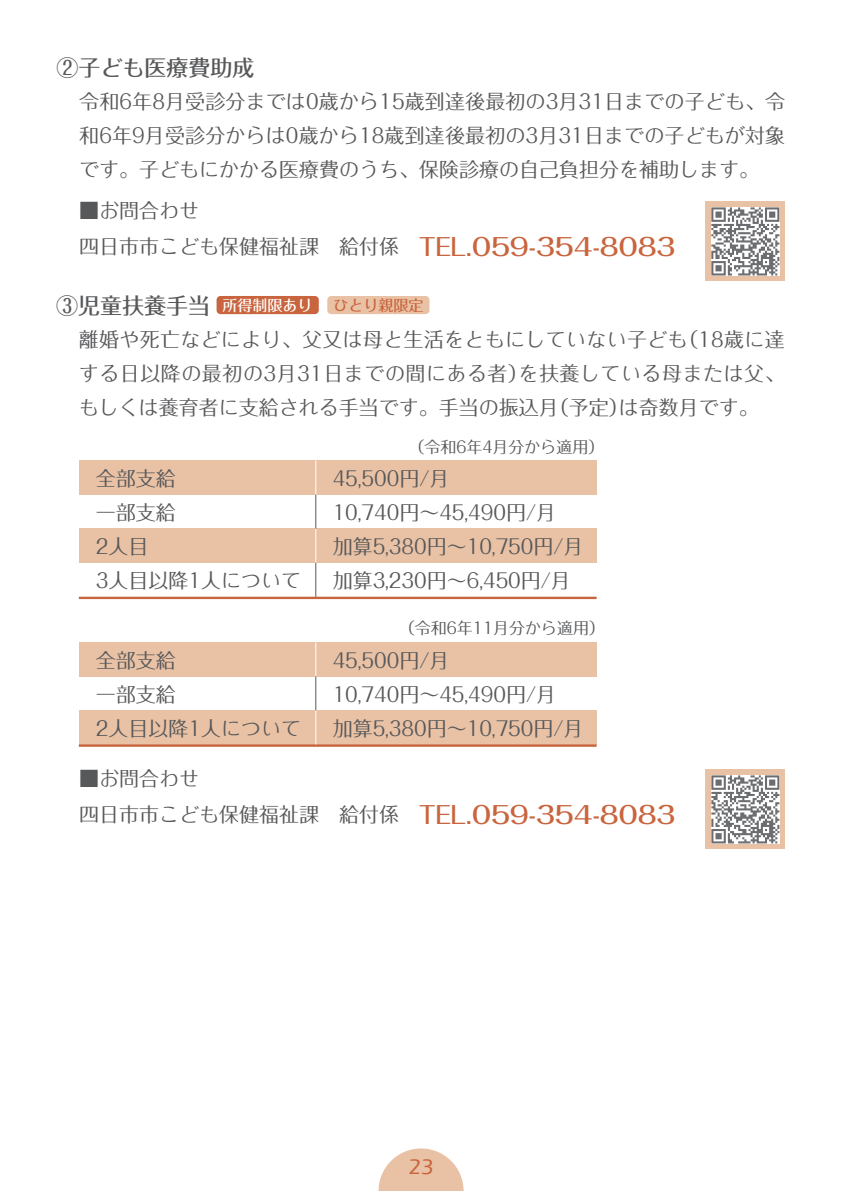
<style>
.page{position:relative;width:842px;height:1191px;background:#fff}
.page>*{position:absolute;margin:0;border:0;box-sizing:border-box;transform-origin:0 0}
.t1{font:500 22px "Folk Pro";color:#57585a}
.t2{font:500 22px "Eras ITC";color:#c9653e}
.t3{font:20px/34px "Folk Pro";color:#57585a}
.t4{font:16px "Folk Pro";color:#57585a}
.t5{font:500 15px "Folk Pro";color:#fff}
.t6{font:500 15px "Folk Pro";color:#c9653e}
.s1{font-weight:500;font-size:24px;color:#c9653e}
</style>
<div class="page">
<svg style="left:379px;top:1148px;width:85px;height:43px"></svg>
<div style="left:217px;top:296px;width:102px;height:18px;background:#c9653e;border-radius:4px"></div>
<div style="left:327px;top:296px;width:102px;height:18px;background:#e9c2a5;border-radius:4px"></div>
<div style="left:79px;top:460px;width:518px;height:34px;background:#e9c2a5"></div>
<div style="left:79px;top:529px;width:518px;height:34px;background:#e9c2a5"></div>
<hr style="left:79px;top:596px;width:518px;height:3px;background:#c9653e">
<hr style="left:315px;top:460px;width:1px;height:34px;background:#fff">
<hr style="left:315px;top:494px;width:1px;height:35px;background:#57585a">
<hr style="left:315px;top:529px;width:1px;height:34px;background:#fff">
<hr style="left:315px;top:563px;width:1px;height:34px;background:#57585a">
<div style="left:79px;top:642px;width:518px;height:34px;background:#e9c2a5"></div>
<div style="left:79px;top:710px;width:518px;height:34px;background:#e9c2a5"></div>
<hr style="left:79px;top:744px;width:518px;height:3px;background:#c9653e">
<hr style="left:315px;top:642px;width:1px;height:34px;background:#fff">
<hr style="left:315px;top:676px;width:1px;height:34px;background:#57585a">
<hr style="left:315px;top:710px;width:1px;height:34px;background:#fff">
<div style="left:706px;top:202px;width:79px;height:79px;background:#e9c2a5"></div>
<div style="left:706px;top:769px;width:79px;height:80px;background:#e9c2a5"></div>
<svg style="left:711px;top:207px;width:68px;height:68px;background:#b3b4b5"></svg>
<svg style="left:711px;top:775px;width:68px;height:68px;background:#b4b4b6"></svg>
<p class="t1" style="left:57px;top:49px;width:199px">②子ども医療費助成</p>
<p class="t3" style="left:79px;top:82px;width:707px;text-align:justify">令和6年8月受診分までは0歳から15歳到達後最初の3月31日までの子ども、令和6年9月受診分からは0歳から18歳到達後最初の3月31日までの子どもが対象です。子どもにかかる医療費のうち、保険診療の自己負担分を補助します。</p>
<p class="t3" style="left:79px;top:190px;width:598px;line-height:36px">■お問合わせ<br>四日市市こども保健福祉課　給付係　<span class="s1">TEL.059-354-8083</span></p>
<p class="t1" style="left:56px;top:286px;width:155px">③児童扶養手当</p>
<p class="t3" style="left:79px;top:319px;width:707px;text-align:justify">離婚や死亡などにより、父又は母と生活をともにしていない子ども（18歳に達する日以降の最初の3月31日までの間にある者）を扶養している母または父、もしくは養育者に支給される手当です。手当の振込月（予定）は奇数月です。</p>
<p class="t5" style="left:223px;top:292px;width:91px">所得制限あり</p>
<p class="t6" style="left:333px;top:292px;width:91px">ひとり親限定</p>
<p class="t4" style="left:408px;top:433px;width:198px">（令和6年4月分から適用）</p>
<p class="t3" style="left:96px;top:459px;width:207px">全部支給<br>一部支給<br>2人目<br>3人目以降1人について</p>
<p class="t3" style="left:333px;top:459px;width:252px">45,500円/月<br>10,740円～45,490円/月<br>加算5,380円～10,750円/月加算3,230円～6,450円/月</p>
<p class="t4" style="left:399px;top:614px;width:208px">（令和6年11月分から適用）</p>
<p class="t3" style="left:96px;top:640px;width:207px">全部支給<br>一部支給<br>2人目以降1人について</p>
<p class="t3" style="left:333px;top:640px;width:252px">45,500円/月<br>10,740円～45,490円/月<br>加算5,380円～10,750円/月</p>
<p class="t3" style="left:79px;top:758px;width:598px;line-height:36px">■お問合わせ<br>四日市市こども保健福祉課　給付係　<span class="s1">TEL.059-354-8083</span></p>
<p class="t2" style="left:408px;top:1154px;width:27px">23</p>
</div>
